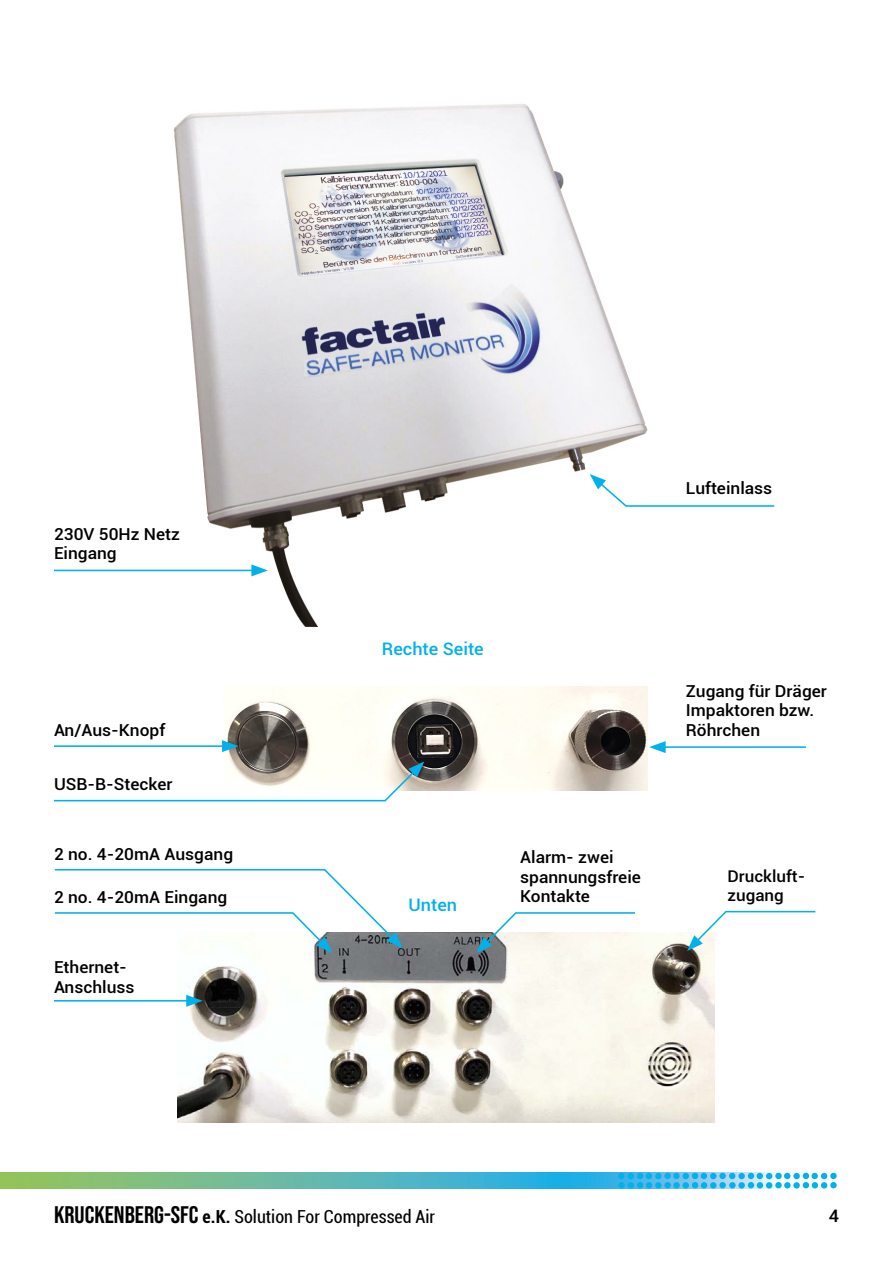
<style>
.page{position:relative;width:893px;height:1263px;background:#fff}
.page>*{position:absolute;margin:0;border:0;box-sizing:border-box;transform-origin:0 0}
.t1{font:condensed 18px "Roboto";color:#000}
.t2{font:500 17.25px "Roboto";color:#00b1eb;scale:1.05 1}
.t3{font:500 17.25px "Roboto";color:#000;scale:1.05 1}
.t4{font:500 16.5px/19.5px "Roboto";color:#000;scale:1.05 1}
.t5{font:500 16.2px/19px "Roboto";color:#000;scale:1.05 1}
.s1{font-family:"Bebas Neue";font-stretch:normal;font-size:24px}
.s2{font-weight:700}
</style>
<div class="page">
<img style="left:0;top:1173px;width:836px;height:15px">
<div style="left:830px;top:1173px;width:7px;height:6px;background:#00b1eb;border-radius:50%"></div>
<div style="left:830px;top:1182px;width:7px;height:6px;background:#00b1eb;border-radius:50%"></div>
<svg style="left:784px;top:1173px;width:6px;height:6px"></svg>
<div style="left:784px;top:1182px;width:7px;height:6px;background:#00b1eb;border-radius:50%"></div>
<div style="left:793px;top:1173px;width:7px;height:6px;background:#00b1eb;border-radius:50%"></div>
<svg style="left:803px;top:1173px;width:24px;height:15px"></svg>
<div style="left:793px;top:1182px;width:7px;height:6px;background:#00b1eb;border-radius:50%"></div>
<div style="left:719px;top:1173px;width:7px;height:6px;background:#00b1eb;border-radius:50%"></div>
<div style="left:719px;top:1182px;width:7px;height:6px;background:#00b1eb;border-radius:50%"></div>
<div style="left:673px;top:1173px;width:7px;height:6px;background:#00b1eb;border-radius:50%"></div>
<div style="left:673px;top:1182px;width:7px;height:6px;background:#00b1eb;border-radius:50%"></div>
<svg style="left:683px;top:1173px;width:33px;height:15px"></svg>
<div style="left:775px;top:1173px;width:7px;height:6px;background:#00b1eb;border-radius:50%"></div>
<div style="left:775px;top:1182px;width:7px;height:6px;background:#00b1eb;border-radius:50%"></div>
<svg style="left:729px;top:1173px;width:6px;height:6px"></svg>
<div style="left:729px;top:1182px;width:7px;height:6px;background:#00b1eb;border-radius:50%"></div>
<div style="left:738px;top:1173px;width:7px;height:6px;background:#00b1eb;border-radius:50%"></div>
<svg style="left:748px;top:1173px;width:24px;height:15px"></svg>
<div style="left:738px;top:1182px;width:7px;height:6px;background:#00b1eb;border-radius:50%"></div>
<div style="left:664px;top:1173px;width:7px;height:6px;background:#00b1eb;border-radius:50%"></div>
<div style="left:664px;top:1182px;width:7px;height:6px;background:#00b1eb;border-radius:50%"></div>
<div style="left:618px;top:1173px;width:7px;height:6px;background:#00b1eb;border-radius:50%"></div>
<div style="left:618px;top:1182px;width:7px;height:6px;background:#00b1eb;border-radius:50%"></div>
<svg style="left:628px;top:1173px;width:33px;height:15px"></svg>
<img style="left:171px;top:104px;width:477px;height:522px">
<img style="left:223px;top:686px;width:425px;height:104px">
<svg style="left:590px;top:474px;width:185px;height:33px"></svg>
<hr style="left:54px;top:570px;width:203px;height:1px;background:#00b1eb">
<svg style="left:251px;top:564px;width:17px;height:12px"></svg>
<hr style="left:54px;top:745px;width:174px;height:2px;background:#00b1eb">
<svg style="left:222px;top:740px;width:17px;height:12px"></svg>
<hr style="left:660px;top:746px;width:146px;height:2px;background:#00b1eb">
<svg style="left:649px;top:741px;width:17px;height:12px"></svg>
<svg style="left:54px;top:761px;width:370px;height:41px"></svg>
<img style="left:177px;top:933px;width:537px;height:190px">
<hr style="left:54px;top:1000px;width:138px;height:1px;background:#00b1eb">
<svg style="left:186px;top:995px;width:17px;height:12px"></svg>
<svg style="left:476px;top:912px;width:161px;height:41px"></svg>
<svg style="left:687px;top:910px;width:129px;height:41px"></svg>
<svg style="left:54px;top:869px;width:349px;height:84px"></svg>
<p class="t4" style="left:54px;top:523px;width:121px">230V 50Hz Netz<br>Eingang</p>
<p class="t4" style="left:54px;top:719px;width:107px">An/Aus-Knopf</p>
<p class="t4" style="left:54px;top:774px;width:114px">USB-B-Stecker</p>
<p class="t4" style="left:54px;top:844px;width:172px">2 no. 4-20mA Ausgang</p>
<p class="t4" style="left:54px;top:887px;width:167px">2 no. 4-20mA Eingang</p>
<p class="t4" style="left:54px;top:957px;width:78px">Ethernet-<br>Anschluss</p>
<p class="t4" style="left:686px;top:478px;width:84px">Lufteinlass</p>
<p class="t2" style="left:382px;top:637px;width:98px">Rechte Seite</p>
<p class="t2" style="left:409px;top:893px;width:48px">Unten</p>
<p class="t4" style="left:520px;top:847px;width:116px">Alarm- zwei spannungsfreie<br>Kontakte</p>
<p class="t4" style="left:686px;top:681px;width:136px">Zugang für Dräger<br>Impaktoren bzw.<br>Röhrchen</p>
<p class="t5" style="left:727px;top:866px;width:76px">Druckluft&shy;zugang</p>
<p class="t1" style="left:54px;top:1204px;width:383px"><span class="s1">KRUCKENBERG-SFC</span> <span class="s2">e.K.</span> Solution For Compressed Air</p>
<p class="t3" style="left:829px;top:1204px;width:11px">4</p>
</div>
